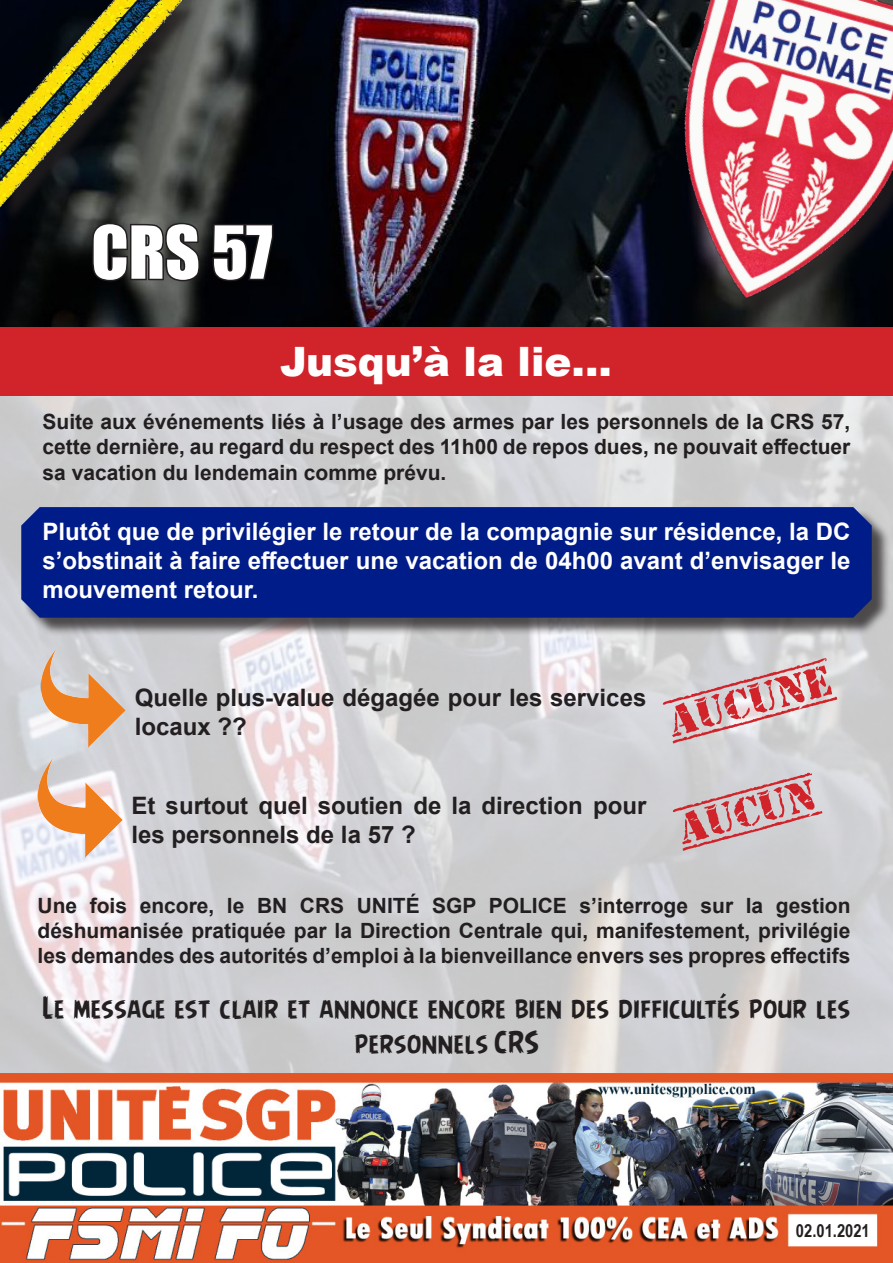
<style>
.page{position:relative;width:893px;height:1263px;background:#fff}
.page>*{position:absolute;margin:0;border:0;box-sizing:border-box;transform-origin:0 0}
.t1{font:67.5px "Impact";color:#fff}
.t2{font:43.5px "Old Stamper";color:#d1232a}
.t3{font:900 40.5px "Arial";color:#fff}
.t4{font:28.5px/34.2px "Angry Birds";color:#231f20;text-align:center}
.t5{font:700 24px/28.8px "Arial";color:#fff;text-align:justify}
.t6{font:700 24px/28.8px "Arial";color:#231f20}
.t7{font:700 21px/25.2px "Arial";color:#231f20;text-align:justify}
.t8{font:700 18px "Arial Narrow";color:#231f20}
</style>
<div class="page">
<img style="left:0;top:339px;width:893px;height:735px">
<div style="left:24px;top:509px;width:866px;height:127px;background:#231f20;opacity:.75"></div>
<div style="left:21px;top:506px;width:851px;height:112px;background:#001c88"></div>
<img style="left:0;top:0;width:627px;height:327px">
<img style="left:0;top:1074px;width:893px;height:189px">
<img style="left:627px;top:0;width:266px;height:339px">
<div style="left:2px;top:2px;width:197px;height:222px;background:#231f20;opacity:.75"></div>
<img style="left:0;top:0;width:182px;height:207px">
<svg style="left:90px;top:221px;width:112px;height:62px;background:#373735"></svg>
<svg style="left:211px;top:222px;width:64px;height:61px;background:#0c0c0f"></svg>
<div style="left:0;top:327px;width:892px;height:68px;background:#d1232a"></div>
<img style="left:23px;top:637px;width:127px;height:128px">
<img style="left:19px;top:747px;width:128px;height:127px">
<p class="t1" style="left:91px;top:200px;width:183px">CRS 57</p>
<p class="t3" style="left:280px;top:332px;width:333px">Jusqu’à la lie...</p>
<p class="t7" style="left:43px;top:409px;width:809px">Suite aux événements liés à l’usage des armes par les personnels de la CRS 57, cette dernière, au regard du respect des 11h00 de repos dues, ne pouvait effectuer sa vacation du lendemain comme prévu.</p>
<p class="t5" style="left:43px;top:518px;width:809px">Plutôt que de privilégier le retour de la compagnie sur résidence, la DC s’obstinait à faire effectuer une vacation de 04h00 avant d’envisager le mouvement retour.</p>
<p class="t6" style="left:135px;top:683px;width:513px">Quelle plus-value dégagée pour les services locaux ??</p>
<p class="t6" style="left:132px;top:792px;width:516px">Et surtout quel soutien de la direction pour les personnels de la 57 ?</p>
<p class="t2" style="left:663px;top:701px;width:170px;rotate:-15deg">AUCUNE</p>
<p class="t2" style="left:673px;top:809px;width:144px;rotate:-15deg">AUCUN</p>
<p class="t7" style="left:38px;top:893px;width:814px">Une fois encore, le BN CRS UNITÉ SGP POLICE s’interroge sur la gestion déshumanisée pratiquée par la Direction Centrale qui, manifestement, privilégie les demandes des autorités d’emploi à la bienveillance envers ses propres effectifs</p>
<p class="t4" style="left:43px;top:989px;width:809px">Le message est clair et annonce encore bien des difficultés pour les personnels CRS</p>
<p class="t8" style="left:796px;top:1217px;width:75px">02.01.2021</p>
</div>
